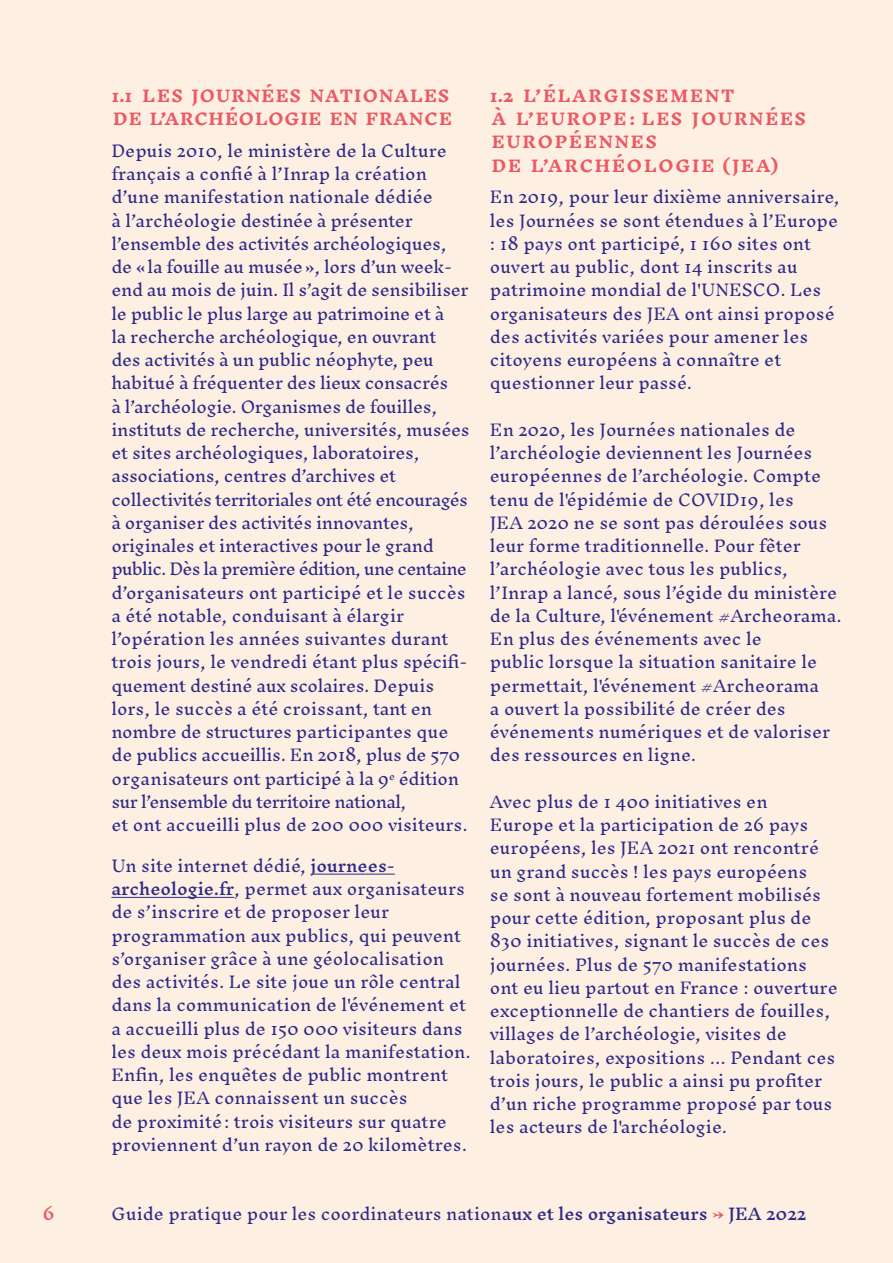
<style>
.page{position:relative;width:893px;height:1263px;background:#feefe3}
.page>*{position:absolute;margin:0;border:0;box-sizing:border-box;transform-origin:0 0}
.t1{font:600 16.35px "Inknut Antiqua";color:#eb5a63}
.t2{font:300 15.75px/23.2px "Inknut Antiqua";color:#2e2b86}
.t3{font:300 15.75px/23.2px "Inknut Antiqua";letter-spacing:-.02em;color:#2e2b86}
.t4{font:700 15.75px/23.2px "Inknut Antiqua";letter-spacing:.12em;color:#eb5a63}
.t5{font:700 15.75px/23.2px "Inknut Antiqua";letter-spacing:.08em;color:#eb5a63}
.s1{font-weight:500}
.s2{font-weight:500;color:#eb5a63}
</style>
<div class="page">
<hr style="left:310px;top:874px;width:85px;height:1px;background:#2e2b86">
<hr style="left:111px;top:897px;width:123px;height:1px;background:#2e2b86">
<p class="t5" style="left:111px;top:85px;width:342px">1.1 LES JOURNÉES NATIONALES<br>DE L’ARCHÉOLOGIE EN FRANCE</p>
<p class="t3" style="left:111px;top:140px;width:360px">Depuis 2010, le ministère de la Culture français a confié à l’Inrap la création d’une manifestation nationale dédiée<br>à l’archéologie destinée à présenter l’ensemble des activités archéologiques, de «la fouille au musée», lors d’un week&shy;end au mois de juin. Il s’agit de sensibiliser le public le plus large au patrimoine et à<br>la recherche archéologique, en ouvrant<br>des activités à un public néophyte, peu habitué à fréquenter des lieux consacrés<br>à l’archéologie. Organismes de fouilles, instituts de recherche, universités, musées et sites archéologiques, laboratoires, associations, centres d’archives et collectivités territoriales ont été encouragés à organiser des activités innovantes, originales et interactives pour le grand public. Dès la première édition, une centaine d’organisateurs ont participé et le succès a été notable, conduisant à élargir l’opération les années suivantes durant trois jours, le vendredi étant plus spécifi&shy;quement destiné aux scolaires. Depuis lors, le succès a été croissant, tant en nombre de structures participantes que de publics accueillis. En 2018, plus de 570 organisateurs ont participé à la 9<sup>e</sup> édition sur l’ensemble du territoire national,<br>et ont accueilli plus de 200 000 visiteurs.</p>
<p class="t2" style="left:111px;top:855px;width:361px">Un site internet dédié, <span class="s1">journees&shy;archeologie.fr</span>, permet aux organisateurs de s’inscrire et de proposer leur programmation aux publics, qui peuvent s’organiser grâce à une géolocalisation des activités. Le site joue un rôle central dans la communication de l'événement et a accueilli plus de 150 000 visiteurs dans les deux mois précédant la manifestation.<br>Enfin, les enquêtes de public montrent que les JEA connaissent un succès<br>de proximité: trois visiteurs sur quatre proviennent d’un rayon de 20 kilomètres.</p>
<p class="t4" style="left:490px;top:85px;width:318px">1.2 L’ÉLARGISSEMENT<br>À L’EUROPE: LES JOURNÉES<br>EUROPÉENNES<br>DE L’ARCHÉOLOGIE (JEA)</p>
<p class="t2" style="left:490px;top:186px;width:351px">En 2019, pour leur dixième anniversaire, les Journées se sont étendues à l’Europe : 18 pays ont participé, 1 160 sites ont ouvert au public, dont 14 inscrits au patrimoine mondial de l'UNESCO. Les organisateurs des JEA ont ainsi proposé des activités variées pour amener les citoyens européens à connaître et questionner leur passé.</p>
<p class="t2" style="left:490px;top:419px;width:354px">En 2020, les Journées nationales de l’archéologie deviennent les Journées européennes de l’archéologie. Compte tenu de l'épidémie de COVID19, les<br>JEA 2020 ne se sont pas déroulées sous leur forme traditionnelle. Pour fêter l’archéologie avec tous les publics, l’Inrap a lancé, sous l’égide du ministère de la Culture, l'événement #Archeorama.<br>En plus des événements avec le<br>public lorsque la situation sanitaire le permettait, l'événement #Archeorama<br>a ouvert la possibilité de créer des événements numériques et de valoriser des ressources en ligne.</p>
<p class="t2" style="left:490px;top:791px;width:349px">Avec plus de 1 400 initiatives en<br>Europe et la participation de 26 pays européens, les JEA 2021 ont rencontré un grand succès ! les pays européens<br>se sont à nouveau fortement mobilisés pour cette édition, proposant plus de 830 initiatives, signant le succès de ces journées. Plus de 570 manifestations ont eu lieu partout en France : ouverture exceptionnelle de chantiers de fouilles, villages de l’archéologie, visites de laboratoires, expositions ... Pendant ces trois jours, le public a ainsi pu profiter d’un riche programme proposé par tous les acteurs de l'archéologie.</p>
<p class="t1" style="left:43px;top:1205px;width:14px">6</p>
<p class="t2" style="left:112px;top:1203px;width:696px">Guide pratique pour les coordinateurs nationa<span class="s1">ux et les organisateurs</span> <span class="s2">→</span> <span class="s1">JEA 2022</span></p>
</div>
